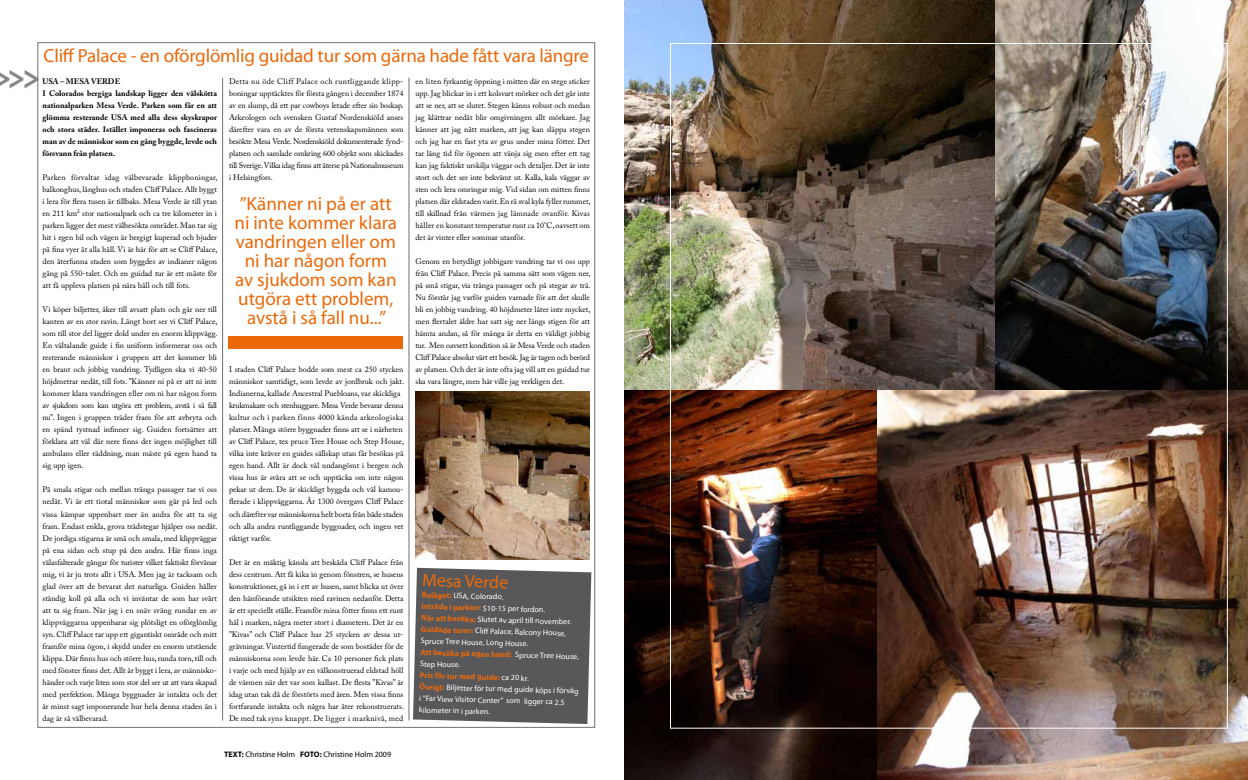
<style>
.page{position:relative;width:1248px;height:780px;background:#fff}
.page>*{position:absolute;margin:0;border:0;box-sizing:border-box;transform-origin:0 0}
.t1{font:700 45px "Adobe Caslon Pro";color:#878787}
.t2{font:19px/19px "Myriad Pro";color:#eb690b;text-align:center}
.t3{font:18px "Myriad Pro";color:#eb690b}
.t4{font:8px/12px "Adobe Caslon Pro";color:#000;text-align:justify}
.t5{font:8px/11.5px "Myriad Pro";color:#fff}
.t6{font:700 8px/12px "Adobe Caslon Pro";color:#000}
.t7{font:8px "Myriad Pro";color:#000}
.s1{font-weight:700}
.s2{font-weight:700;color:#eb690b}
</style>
<div class="page">
<img style="left:624px;top:0;width:623px;height:390px">
<div style="left:413px;top:567px;width:178px;height:157px;background:#58585a"></div>
<hr style="left:222px;top:78px;width:1px;height:642px;background:#707172">
<hr style="left:409px;top:78px;width:1px;height:642px;background:#707172">
<div style="left:228px;top:336px;width:175px;height:12px;background:#eb690b"></div>
<img style="left:415px;top:391px;width:175px;height:168px">
<img style="left:876px;top:390px;width:371px;height:390px">
<img style="left:624px;top:390px;width:252px;height:390px">
<h2 class="t2" style="left:44px;top:46px;width:546px">Cliff Palace - en oförglömlig guidad tur som gärna hade fått vara längre</h2>
<h1 class="t1" style="left:-10px;top:49px;width:54px">&gt;&gt;&gt;</h1>
<p class="t6" style="left:43px;top:75px;width:176px">USA – MESA VERDE<br>I Colorados bergiga landskap ligger den välskötta nationalparken Mesa Verde. Parken som får en att glömma resterande USA med alla dess skyskrapor och stora städer. Istället imponeras och fascineras man av de människor som en gång byggde, levde och försvann från platsen.</p>
<p class="t4" style="left:43px;top:171px;width:176px">Parken förvaltar idag välbevarade klippboningar, balkonghus, långhus och staden Cliff Palace. Allt byggt i lera för flera tusen år tillbaks. Mesa Verde är till ytan en 211 km² stor nationalpark och ca tre kilometer in i parken ligger det mest välbesökta området. Man tar sig hit i egen bil och vägen är bergigt kuperad och bjuder på fina vyer åt alla håll. Vi är här för att se Cliff Palace, den återfunna staden som byggdes av indianer någon gång på 550-talet. Och en guidad tur är ett måste för att få uppleva platsen på nära håll och till fots.</p>
<p class="t4" style="left:43px;top:303px;width:176px">Vi köper biljetter, åker till avsatt plats och går ner till kanten av en stor ravin. Långt bort ser vi Cliff Palace, som till stor del ligger dold under en enorm klippvägg.<br>En vältalande guide i fin uniform informerar oss och resterande människor i gruppen att det kommer bli en brant och jobbig vandring. Tydligen ska vi 40-50 höjdmetrar nedåt, till fots. ”Känner ni på er att ni inte kommer klara vandringen eller om ni har någon form av sjukdom som kan utgöra ett problem, avstå i så fall nu”. Ingen i gruppen träder fram för att avbryta och en spänd tystnad infinner sig. Guiden fortsätter att förklara att väl där nere finns det ingen möjlighet till ambulans eller räddning, man måste på egen hand ta sig upp igen.</p>
<p class="t4" style="left:43px;top:483px;width:176px">På smala stigar och mellan trånga passager tar vi oss nedåt. Vi är ett tiotal människor som går på led och vissa kämpar uppenbart mer än andra för att ta sig fram. Endast enkla, grova trädstegar hjälper oss nedåt.<br>De jordiga stigarna är små och smala, med klippväggar på ena sidan och stup på den andra. Här finns inga välasfalterade gångar för turister vilket faktiskt förvånar mig, vi är ju trots allt i USA. Men jag är tacksam och glad över att de bevarat det naturliga. Guiden håller ständig koll på alla och vi inväntar de som har svårt att ta sig fram. När jag i en snäv sväng rundar en av klippväggarna uppenbarar sig plötsligt en oförglömlig syn. Cliff Palace tar upp ett gigantiskt område och mitt framför mina ögon, i skydd under en enorm utstående klippa. Där finns hus och större hus, runda torn, till och med fönster finns det. Allt är byggt i lera, av människo&shy;händer och varje liten som stor del ser ut att vara skapad med perfektion. Många byggnader är intakta och det är minst sagt imponerande hur hela denna staden än i dag är så välbevarad.</p>
<p class="t4" style="left:229px;top:75px;width:176px">Detta nu öde Cliff Palace och runtliggande klipp&shy;boningar upptäcktes för första gången i december 1874 av en slump, då ett par cowboys letade efter sin boskap.<br>Arkeologen och svensken Gustaf Nordenskiöld anses därefter vara en av de första vetenskapsmännen som besökte Mesa Verde. Nordenskiöld dokumenterade fynd&shy;platsen och samlade omkring 600 objekt som skickades till Sverige. Vilka idag finns att återse på Nationalmuseum i Helsingfors.</p>
<h2 class="t2" style="left:234px;top:194px;width:164px">”Känner ni på er att ni inte kommer klara vandringen eller om ni har någon form av sjukdom som kan utgöra ett problem, avstå i så fall nu...”</h2>
<p class="t4" style="left:229px;top:363px;width:176px;text-align:left">I staden Cliff Palace bodde som mest ca 250 stycken människor samtidigt, som levde av jordbruk och jakt.<br>Indianerna, kallade Ancestral Puebloans, var skickliga krukmakare och stenhuggare. Mesa Verde bevarar denna kultur och i parken finns 4000 kända arkeologiska platser. Många större byggnader finns att se i närheten av Cliff Palace, tex pruce Tree House och Step House, vilka inte kräver en guides sällskap utan får besökas på egen hand. Allt är dock väl undangömt i bergen och vissa hus är svåra att se och upptäcka om inte någon pekar ut dem. De är skickligt byggda och väl kamou&shy;flerade i klippväggarna. År 1300 övergavs Cliff Palace och därefter var människorna helt borta från både staden och alla andra runtliggande byggnader, och ingen vet riktigt varför.</p>
<p class="t4" style="left:229px;top:555px;width:176px">Det är en mäktig känsla att beskåda Cliff Palace från dess centrum. Att få kika in genom fönstren, se husens konstruktioner, gå in i ett av husen, samt blicka ut över den hänförande utsikten med ravinen nedanför. Detta är ett speciellt ställe. Framför mina fötter finns ett runt hål i marken, några meter stort i diametern. Det är en ”Kivas” och Cliff Palace har 25 stycken av dessa ut&shy;grävningar. Vintertid fungerade de som bostäder för de människorna som levde här. Ca 10 personer fick plats i varje och med hjälp av en välkonstruerad eldstad höll de värmen när det var som kallast. De flesta ”Kivas” är idag utan tak då de förstörts med åren. Men vissa finns fortfarande intakta och några har åter rekonstruerats.<br>De med tak syns knappt. De ligger i marknivå, med</p>
<p class="t7" style="left:224px;top:749px;width:168px"><span class="s1">TEXT:</span> Christine Holm <span class="s1">FOTO:</span> Christine Holm 2009</p>
<p class="t4" style="left:415px;top:75px;width:176px">en liten fyrkantig öppning i mitten där en stege sticker upp. Jag blickar in i ett kolsvart mörker och det går inte att se ner, att se slutet. Stegen känns robust och medan jag klättrar nedåt blir omgivningen allt mörkare. Jag känner att jag nått marken, att jag kan släppa stegen och jag har en fast yta av grus under mina fötter. Det tar lång tid för ögonen att vänja sig men efter ett tag kan jag faktiskt urskilja väggar och detaljer. Det är inte stort och det ser inte bekvämt ut. Kalla, kala väggar av sten och lera omringar mig. Vid sidan om mitten finns platsen där eldstaden varit. En rå sval kyla fyller rummet, till skillnad från värmen jag lämnade ovanför. Kivas håller en konstant temperatur runt ca 10°C, oavsett om det är vinter eller sommar utanför.</p>
<p class="t4" style="left:415px;top:255px;width:176px">Genom en betydligt jobbigare vandring tar vi oss upp från Cliff Palace. Precis på samma sätt som vägen ner, på små stigar, via trånga passager och på stegar av trä.<br>Nu förstår jag varför guiden varnade för att det skulle bli en jobbig vandring. 40 höjdmeter låter inte mycket, men flertalet äldre har satt sig ner längs stigen för att hämta andan, så för många är detta en väldigt jobbig tur. Men oavsett kondition så är Mesa Verde och staden Cliff Palace absolut värt ett besök. Jag är tagen och berörd av platsen. Och det är inte ofta jag vill att en guidad tur ska vara längre, men här ville jag verkligen det.</p>
<h3 class="t3" style="left:423px;top:568px;width:87px;rotate:2deg">Mesa Verde</h3>
<p class="t5" style="left:421px;top:589px;width:161px;rotate:1deg"><span class="s2">Beläget:</span> USA, Colorado.<br><span class="s2">Inträde i parken:</span> $10-15 per fordon.<br><span class="s2">När att besöka:</span> Slutet av april till november.<br><span class="s2">Guidade turer:</span> Cliff Palace, Balcony House, Spruce Tree House, Long House.<br><span class="s2">Att besöka på egen hand:</span> Spruce Tree House, Step House.<br><span class="s2">Pris för tur med guide:</span> ca 20 kr.<br><span class="s2">Övrigt:</span> Biljetter för tur med guide köps i förväg i ”Far View Visitor Center” som ligger ca 2.5 kilometer in i parken.</p>
</div>
